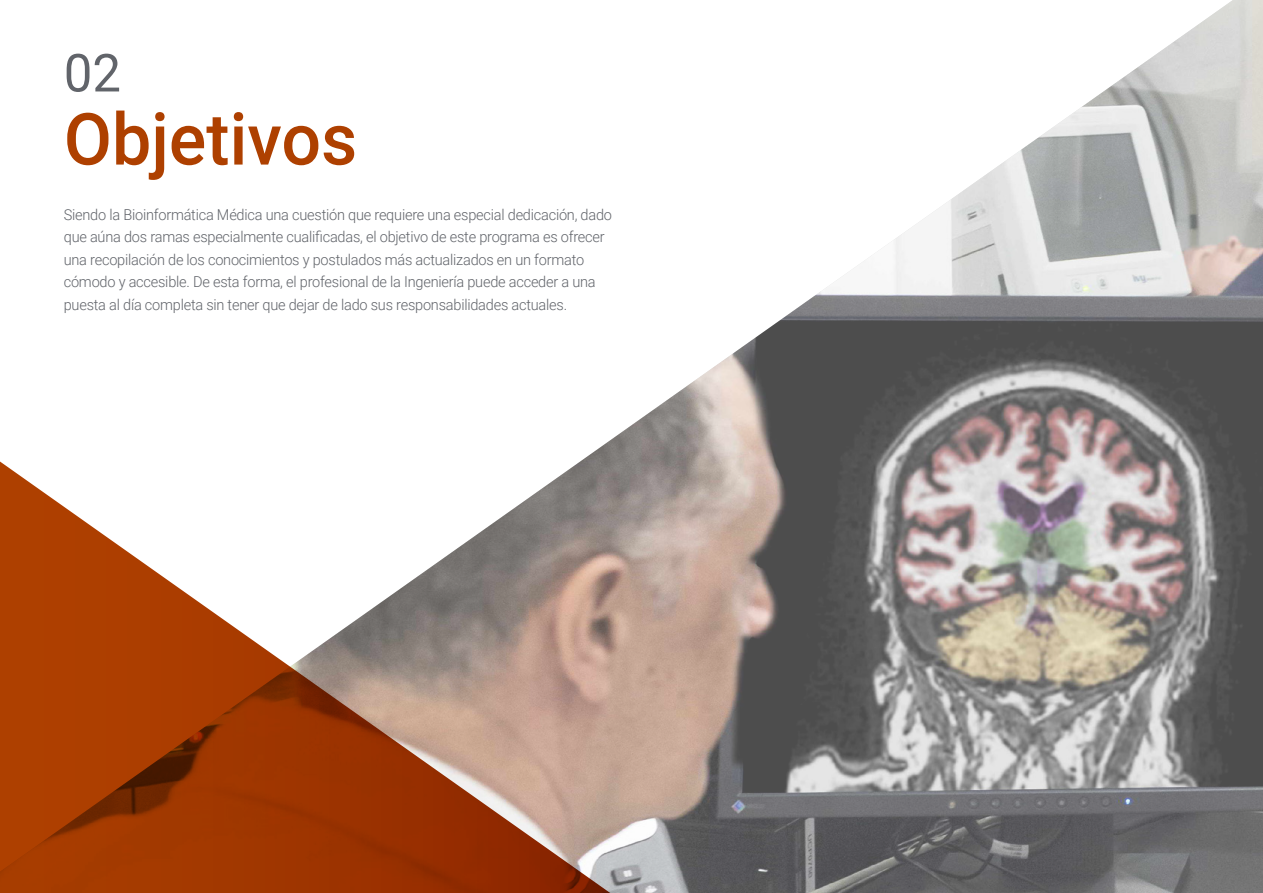
<style>
.page{position:relative;width:1263px;height:893px;background:#fff}
.page>*{position:absolute;margin:0;border:0;box-sizing:border-box;transform-origin:0 0}
.t1{font:500 72px "Roboto";color:#ae4000}
.t2{font:52.5px "Roboto";color:#61646a}
.t3{font:300 15px/22.5px "Roboto";letter-spacing:-.015em;color:#61646a}
</style>
<div class="page">
<img style="left:602px;top:0;width:661px;height:893px">
<svg style="left:0;top:446px;width:640px;height:447px"></svg>
<h2 class="t2" style="left:64px;top:36px;width:59px">02</h2>
<h1 class="t1" style="left:64px;top:89px;width:295px">Objetivos</h1>
<p class="t3" style="left:64px;top:202px;width:550px">Siendo la Bioinformática Médica una cuestión que requiere una especial dedicación, dado que aúna dos ramas especialmente cualificadas, el objetivo de este programa es ofrecer una recopilación de los conocimientos y postulados más actualizados en un formato cómodo y accesible. De esta forma, el profesional de la Ingeniería puede acceder a una puesta al día completa sin tener que dejar de lado sus responsabilidades actuales.</p>
</div>
